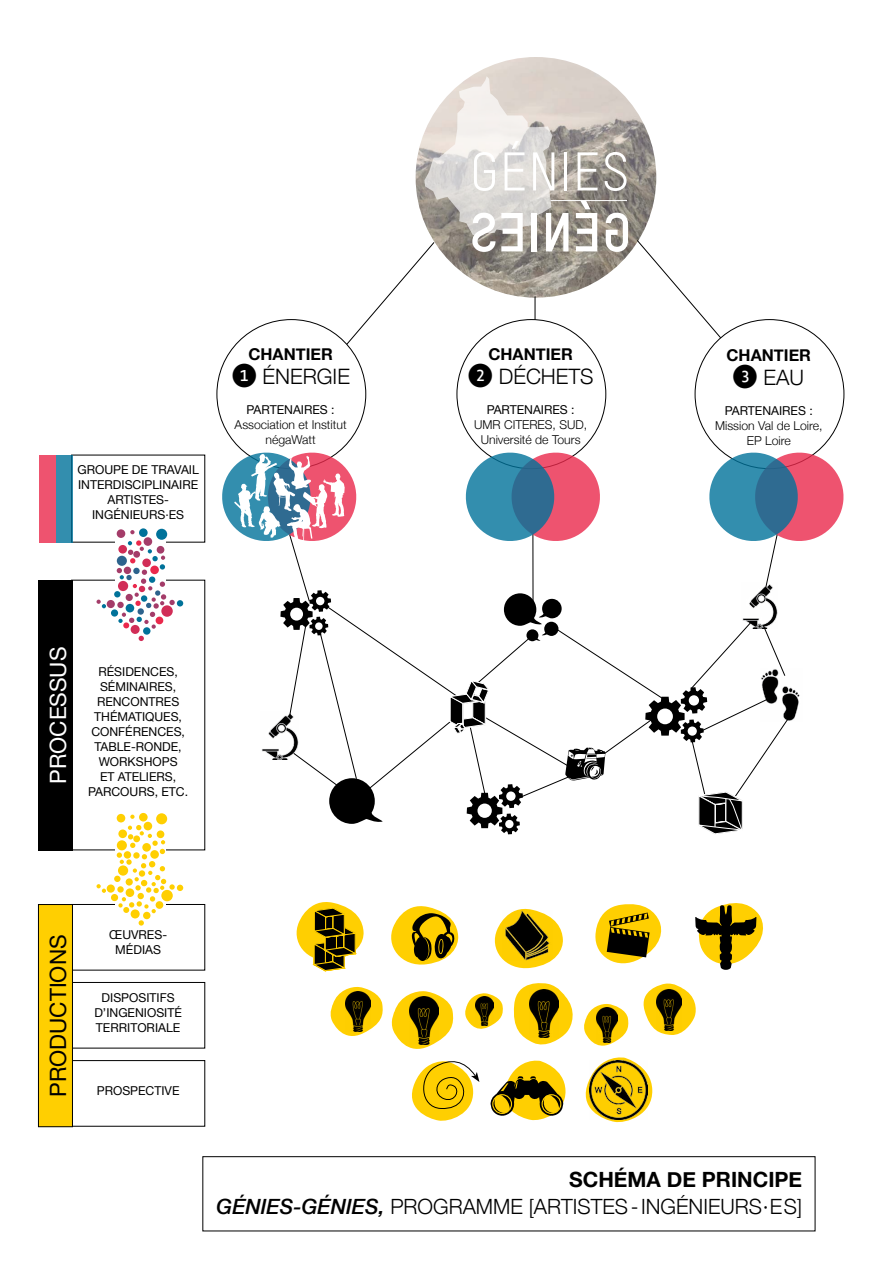
<style>
.page{position:relative;width:893px;height:1263px;background:#fff}
.page>*{position:absolute;margin:0;border:0;box-sizing:border-box;transform-origin:0 0}
.t1{font:53.4px "TSTAR";letter-spacing:.025em;color:#fff}
.t2{font:22.5px "Helvetica Neue";color:#000}
.t3{font:22.5px "Helvetica Neue";color:#fff}
.t4{font:300 21.3px "Helvetica Neue";color:#000}
.t5{font:300 21px/27px "Helvetica Neue";color:#000;text-align:right}
.t6{font:700 16.35px "Helvetica Neue";color:#000}
.t7{font:12.15px/15px "Helvetica Neue";color:#000;text-align:center}
.t8{font:300 12.15px/15px "Helvetica Neue";color:#000;text-align:center}
.s1{font-family:"Corbel";font-weight:400;font-size:27.15px}
.s2{font-weight:700}
.s3{font-weight:500;font-style:italic}
</style>
<div class="page">
<img style="left:416px;top:57px;width:240px;height:241px;border-radius:120px">
<div style="left:71px;top:580px;width:134px;height:270px;border:1px solid #000"></div>
<div style="left:71px;top:1060px;width:134px;height:66px;border:1px solid #000"></div>
<svg style="left:637px;top:240px;width:118px;height:141px"></svg>
<div style="left:695px;top:320px;width:149px;height:149px;background:#fff;border-radius:50%"></div>
<div style="left:38px;top:580px;width:34px;height:270px;background:#000"></div>
<div style="left:56px;top:455px;width:16px;height:87px;background:#338eae"></div>
<div style="left:39px;top:455px;width:17px;height:87px;background:#ee536f"></div>
<div style="left:71px;top:982px;width:134px;height:66px;border:1px solid #000"></div>
<svg style="left:695px;top:903px;width:68px;height:67px"></svg>
<svg style="left:494px;top:908px;width:69px;height:61px"></svg>
<img style="left:502px;top:911px;width:50px;height:50px">
<svg style="left:296px;top:902px;width:68px;height:69px"></svg>
<svg style="left:330px;top:983px;width:366px;height:140px"></svg>
<img style="left:476px;top:996px;width:18px;height:30px">
<div style="left:38px;top:904px;width:34px;height:223px;background:#ffcf01"></div>
<div style="left:38px;top:904px;width:35px;height:223px;border:1px solid #000"></div>
<div style="left:203px;top:1156px;width:612px;height:75px;border:1px solid #000"></div>
<div style="left:116px;top:541px;width:50px;height:42px;background:#fff"></div>
<svg style="left:96px;top:600px;width:10px;height:8px"></svg>
<div style="left:156px;top:529px;width:11px;height:11px;background:#00729a;border-radius:50%"></div>
<div style="left:139px;top:528px;width:9px;height:9px;background:#00729a;border-radius:50%"></div>
<svg style="left:144px;top:537px;width:8px;height:9px"></svg>
<div style="left:117px;top:529px;width:8px;height:9px;background:#a43c69;border-radius:50%"></div>
<svg style="left:130px;top:530px;width:5px;height:4px"></svg>
<div style="left:107px;top:600px;width:8px;height:8px;background:#a43c69;border-radius:50%"></div>
<div style="left:114px;top:591px;width:7px;height:6px;background:#007299;border-radius:50%"></div>
<div style="left:143px;top:627px;width:7px;height:8px;background:#00729a;border-radius:50%"></div>
<svg style="left:139px;top:636px;width:5px;height:5px"></svg>
<div style="left:131px;top:625px;width:9px;height:9px;background:#d12d57;border-radius:50%"></div>
<div style="left:111px;top:609px;width:7px;height:8px;background:#00729a;border-radius:50%"></div>
<svg style="left:117px;top:540px;width:66px;height:89px"></svg>
<svg style="left:96px;top:884px;width:10px;height:9px"></svg>
<div style="left:156px;top:813px;width:11px;height:11px;background:#ffcf01;border-radius:50%"></div>
<div style="left:139px;top:813px;width:9px;height:8px;background:#ffcf01;border-radius:50%"></div>
<div style="left:144px;top:822px;width:8px;height:8px;background:#ffcf01;border-radius:50%"></div>
<div style="left:117px;top:814px;width:8px;height:8px;background:#ffcf01;border-radius:50%"></div>
<svg style="left:130px;top:815px;width:5px;height:4px"></svg>
<div style="left:107px;top:884px;width:8px;height:9px;background:#ffcf01;border-radius:50%"></div>
<div style="left:114px;top:876px;width:7px;height:6px;background:#ffcf01;border-radius:50%"></div>
<div style="left:143px;top:912px;width:7px;height:7px;background:#ffcf01;border-radius:50%"></div>
<svg style="left:139px;top:920px;width:5px;height:5px"></svg>
<div style="left:131px;top:909px;width:9px;height:9px;background:#ffcf01;border-radius:50%"></div>
<div style="left:111px;top:894px;width:7px;height:7px;background:#ffcf01;border-radius:50%"></div>
<svg style="left:117px;top:825px;width:66px;height:88px"></svg>
<svg style="left:391px;top:906px;width:68px;height:59px"></svg>
<svg style="left:222px;top:450px;width:622px;height:385px"></svg>
<svg style="left:313px;top:76px;width:315px;height:307px"></svg>
<svg style="left:595px;top:904px;width:67px;height:60px"></svg>
<p class="t1" style="left:470px;top:140px;width:161px">GÉNIES</p>
<p class="t7" style="left:77px;top:463px;width:123px">GROUPE DE TRAVAIL<br>INTERDISCIPLINAIRE<br>ARTISTES-<br>INGÉNIEURS·ES</p>
<p class="t6" style="left:248px;top:341px;width:86px">CHANTIER</p>
<p class="t4" style="left:231px;top:359px;width:120px"><span class="s1">❶</span> ÉNERGIE</p>
<p class="t7" style="left:247px;top:403px;width:89px">PARTENAIRES :</p>
<p class="t8" style="left:235px;top:417px;width:113px">Association et Institut négaWatt</p>
<p class="t3" style="left:42px;top:784px;width:139px;rotate:-90deg">PROCESSUS</p>
<p class="t7" style="left:98px;top:665px;width:81px;text-align:left">RÉSIDENCES,<br>SÉMINAIRES,</p>
<p class="t7" style="left:91px;top:695px;width:95px">RENCONTRES<br>THÉMATIQUES,<br>CONFÉRENCES,<br>TABLE-RONDE,<br>WORKSHOPS</p>
<p class="t7" style="left:100px;top:769px;width:78px">ET ATELIERS,</p>
<p class="t7" style="left:88px;top:784px;width:101px">PARCOURS, ETC.</p>
<p class="t6" style="left:488px;top:341px;width:86px">CHANTIER</p>
<p class="t4" style="left:468px;top:359px;width:128px"><span class="s1">❷</span> DÉCHETS</p>
<p class="t7" style="left:487px;top:403px;width:89px">PARTENAIRES :</p>
<p class="t8" style="left:474px;top:417px;width:114px">UMR CITERES, SUD,</p>
<p class="t8" style="left:481px;top:432px;width:101px">Université de Tours</p>
<p class="t6" style="left:727px;top:342px;width:86px">CHANTIER</p>
<p class="t4" style="left:732px;top:361px;width:73px"><span class="s1">❸</span> EAU</p>
<p class="t7" style="left:725px;top:404px;width:89px">PARTENAIRES :</p>
<p class="t8" style="left:715px;top:418px;width:109px">Mission Val de Loire,<br>EP Loire</p>
<p class="t2" style="left:42px;top:1097px;width:164px;rotate:-90deg">PRODUCTIONS</p>
<p class="t7" style="left:109px;top:928px;width:59px">ŒUVRES-</p>
<p class="t7" style="left:115px;top:942px;width:47px">MÉDIAS</p>
<p class="t7" style="left:94px;top:991px;width:89px">DISPOSITIFS<br>D’INGENIOSITÉ<br>TERRITORIALE</p>
<p class="t7" style="left:97px;top:1084px;width:84px">PROSPECTIVE</p>
<p class="t5" style="left:216px;top:1164px;width:587px"><span class="s2">SCHÉMA DE PRINCIPE<br></span><span class="s3">GÉNIES-GÉNIES,</span> PROGRAMME [ARTISTES-INGÉNIEURS·E S]</p>
</div>
